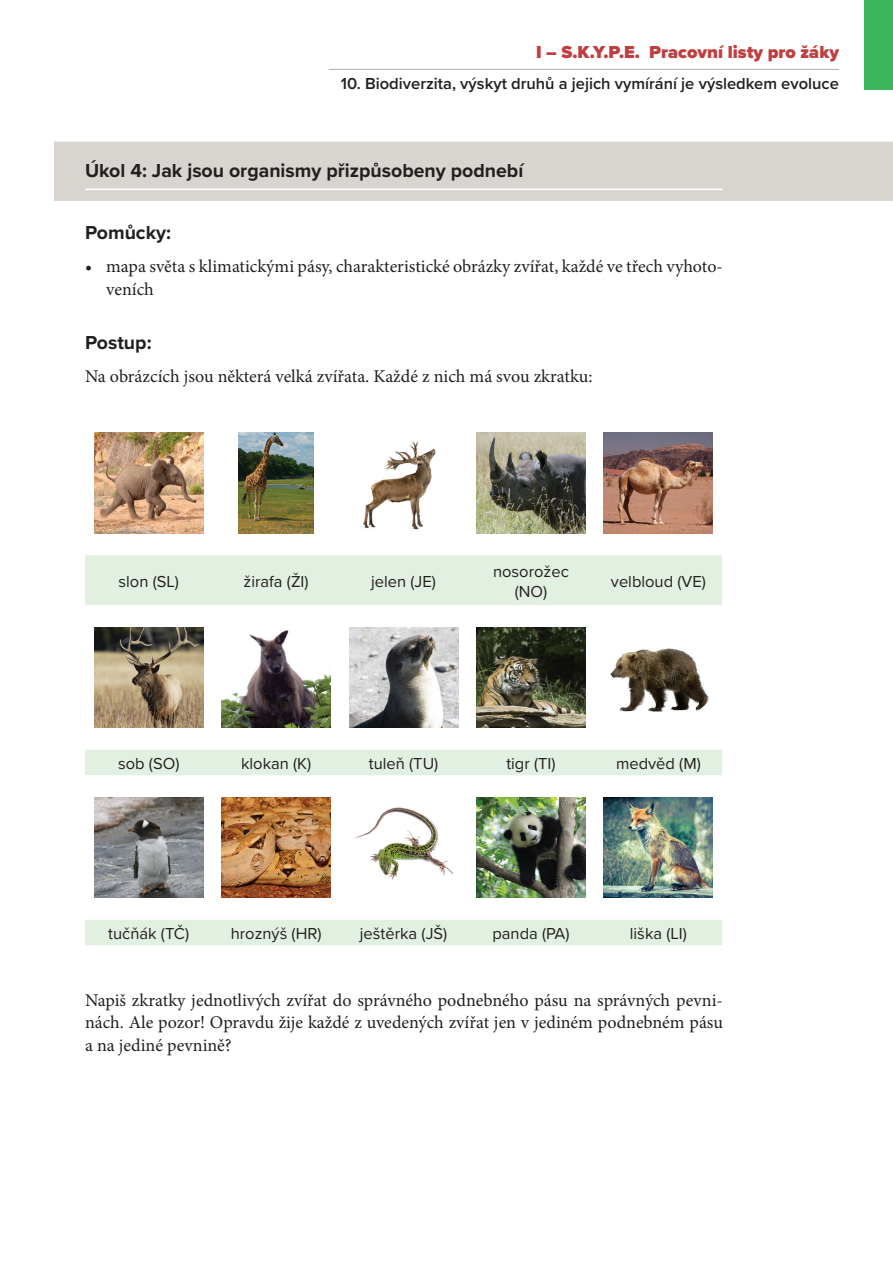
<style>
.page{position:relative;width:893px;height:1263px;background:#fff}
.page>*{position:absolute;margin:0;border:0;box-sizing:border-box;transform-origin:0 0}
.t1{font:700 19.5px "Proxima Nova";color:#231f20}
.t2{font:18px/22.5px "Minion Pro";color:#231f20}
.t3{font:900 18px "Proxima Nova";color:#c03e3f}
.t4{font:16.5px/19.8px "Proxima Nova";color:#231f20;text-align:center}
.t5{font:600 16.5px "Proxima Nova";color:#231f20}
</style>
<div class="page">
<hr style="left:329px;top:69px;width:510px;height:1px;background:#b1ada7">
<div style="left:864px;top:0;width:29px;height:89px;background:#3cb65c"></div>
<div style="left:54px;top:142px;width:839px;height:59px;background:#d8d4d0"></div>
<hr style="left:85px;top:189px;width:638px;height:1px;background:#fff">
<svg style="left:85px;top:555px;width:637px;height:390px"></svg>
<img style="left:94px;top:433px;width:109px;height:100px">
<img style="left:239px;top:433px;width:75px;height:100px">
<img style="left:362px;top:441px;width:74px;height:89px">
<img style="left:476px;top:433px;width:109px;height:100px">
<img style="left:604px;top:433px;width:109px;height:100px">
<img style="left:94px;top:627px;width:109px;height:100px">
<img style="left:222px;top:627px;width:109px;height:100px">
<img style="left:349px;top:627px;width:109px;height:100px">
<img style="left:476px;top:627px;width:109px;height:100px">
<img style="left:603px;top:640px;width:111px;height:75px">
<img style="left:94px;top:797px;width:109px;height:101px">
<img style="left:222px;top:797px;width:109px;height:101px">
<img style="left:349px;top:797px;width:109px;height:101px">
<img style="left:476px;top:797px;width:109px;height:101px">
<img style="left:604px;top:797px;width:109px;height:101px">
<p class="t3" style="left:536px;top:38px;width:304px">I – S.K.Y.P.E. Pracovní listy pro žáky</p>
<p class="t5" style="left:341px;top:71px;width:500px">10. Biodiverzita, výskyt druhů a jejich vymírání je výsledkem evoluce</p>
<p class="t1" style="left:85px;top:156px;width:440px">Úkol 4: Jak jsou organismy přizpůsobeny podnebí</p>
<p class="t1" style="left:85px;top:218px;width:87px">Pomůcky:</p>
<p class="t2" style="left:106px;top:255px;width:618px;text-indent:-21px">• mapa světa s klimatickými pásy, charakteristické obrázky zvířat, každé ve třech vyhoto&shy;veních</p>
<p class="t1" style="left:85px;top:328px;width:68px">Postup:</p>
<p class="t2" style="left:85px;top:365px;width:509px">Na obrázcích jsou některá velká zvířata. Každé z nich má svou zkratku:</p>
<p class="t4" style="left:119px;top:571px;width:62px">slon (SL)</p>
<p class="t4" style="left:244px;top:571px;width:67px">žirafa (ŽI)</p>
<p class="t4" style="left:371px;top:571px;width:66px">jelen (JE)</p>
<p class="t4" style="left:493px;top:561px;width:77px">nosorožec (NO)</p>
<p class="t4" style="left:611px;top:571px;width:96px">velbloud (VE)</p>
<p class="t4" style="left:118px;top:753px;width:63px">sob (SO)</p>
<p class="t4" style="left:241px;top:753px;width:72px">klokan (K)</p>
<p class="t4" style="left:369px;top:753px;width:71px">tuleň (TU)</p>
<p class="t4" style="left:506px;top:753px;width:51px">tigr (TI)</p>
<p class="t4" style="left:616px;top:753px;width:86px">medvěd (M)</p>
<p class="t4" style="left:108px;top:923px;width:82px">tučňák (TČ)</p>
<p class="t4" style="left:231px;top:923px;width:92px">hroznýš (HR)</p>
<p class="t4" style="left:360px;top:923px;width:89px">ještěrka (JŠ)</p>
<p class="t4" style="left:492px;top:923px;width:79px">panda (PA)</p>
<p class="t4" style="left:630px;top:923px;width:59px">liška (LI)</p>
<p class="t2" style="left:85px;top:989px;width:639px;text-align:justify">Napiš zkratky jednotlivých zvířat do správného podnebného pásu na správných pevni&shy;nách. Ale pozor! Opravdu žije každé z uvedených zvířat jen v jediném podnebném pásu a na jediné pevnině?</p>
</div>
